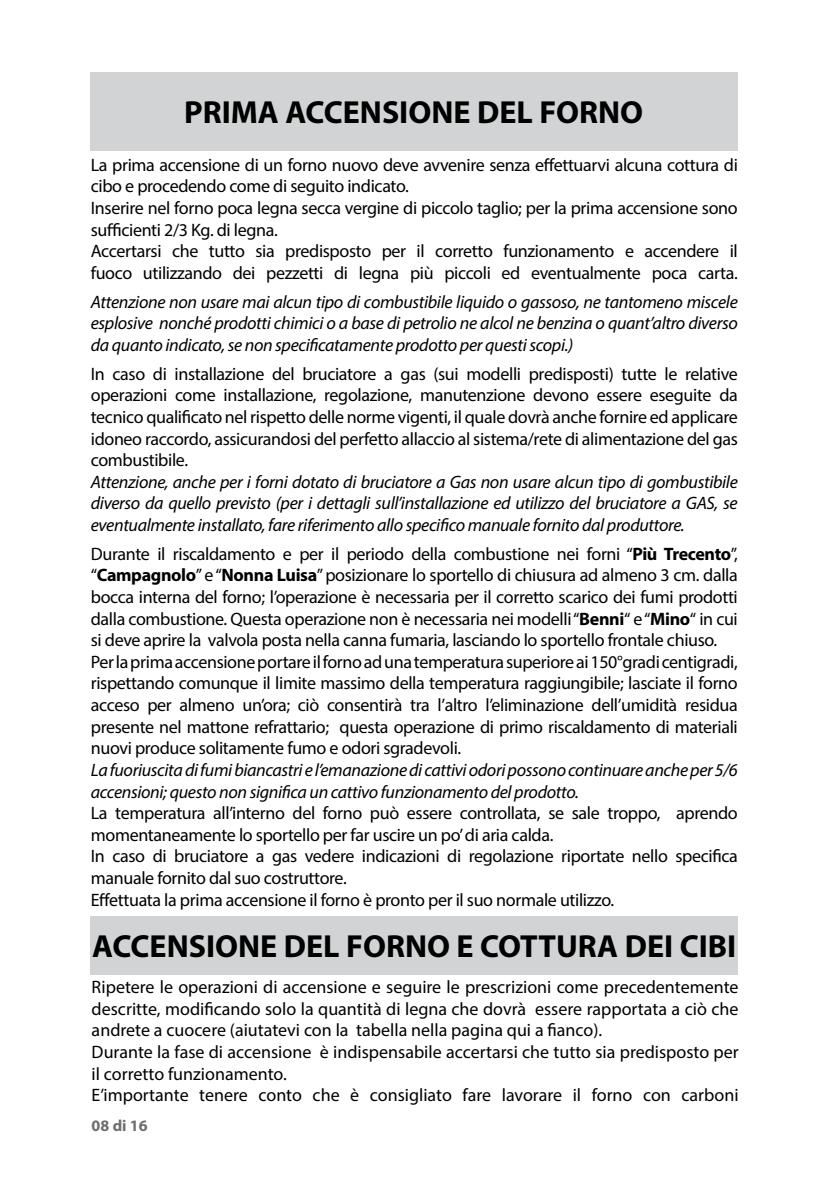
<style>
.page{position:relative;width:840px;height:1191px;background:#fff}
.page>*{position:absolute;margin:0;border:0;box-sizing:border-box;transform-origin:0 0}
.t1{font:700 32px "Myriad Pro";color:#000}
.t2{font:18px/21.6px "Myriad Pro";letter-spacing:-.02em;color:#000}
.t3{font:italic 18px/21.6px "Myriad Pro";letter-spacing:-.02em;color:#000;text-align:justify}
.t4{font:18px/21.6px "Myriad Pro";color:#000}
.t5{font:700 16px "Myriad Pro";color:#6d6e71}
.s1{font-weight:700}
</style>
<div class="page">
<div style="left:90px;top:72px;width:646px;height:78px;background:#d1d3d4"></div>
<div style="left:91px;top:916px;width:646px;height:58px;background:#d1d3d4"></div>
<h1 class="t1" style="left:184px;top:91px;width:460px">PRIMA ACCENSIONE DEL FORNO</h1>
<p class="t2" style="left:91px;top:154px;width:648px">La prima accensione di un forno nuovo deve avvenire senza effettuarvi alcuna cottura di cibo e procedendo come di seguito indicato.<br>Inserire nel forno poca legna secca vergine di piccolo taglio; per la prima accensione sono sufficienti 2/3 Kg. di legna.<br>Accertarsi che tutto sia predisposto per il corretto funzionamento e accendere il fuoco utilizzando dei pezzetti di legna più piccoli ed eventualmente poca carta.</p>
<p class="t3" style="left:91px;top:290px;width:648px">Attenzione non usare mai alcun tipo di combustibile liquido o gassoso, ne tantomeno miscele esplosive nonché prodotti chimici o a base di petrolio ne alcol ne benzina o quant’altro diverso da quanto indicato, se non specificatamente prodotto per questi scopi.)</p>
<p class="t2" style="left:91px;top:363px;width:648px;text-align:justify">In caso di installazione del bruciatore a gas (sui modelli predisposti) tutte le relative operazioni come installazione, regolazione, manutenzione devono essere eseguite da tecnico qualificato nel rispetto delle norme vigenti, il quale dovrà anche fornire ed applicare idoneo raccordo, assicurandosi del perfetto allaccio al sistema/rete di alimentazione del gas combustibile.</p>
<p class="t3" style="left:91px;top:470px;width:648px">Attenzione, anche per i forni dotato di bruciatore a Gas non usare alcun tipo di gombustibile diverso da quello previsto (per i dettagli sull’installazione ed utilizzo del bruciatore a GAS, se eventualmente installato, fare riferimento allo specifico manuale fornito dal produttore.</p>
<p class="t2" style="left:91px;top:543px;width:648px">Durante il riscaldamento e per il periodo della combustione nei forni “<span class="s1">Più Trecento</span>”, “<span class="s1">Campagnolo</span>” e “<span class="s1">Nonna Luisa</span>” posizionare lo sportello di chiusura ad almeno 3 cm. dalla bocca interna del forno; l’operazione è necessaria per il corretto scarico dei fumi prodotti dalla combustione. Questa operazione non è necessaria nei modelli “<span class="s1">Benni</span>“ e “<span class="s1">Mino</span>“ in cui si deve aprire la valvola posta nella canna fumaria, lasciando lo sportello frontale chiuso.<br>Per la prima accensione portare il forno ad una temperatura superiore ai 150°gradi centigradi, rispettando comunque il limite massimo della temperatura raggiungibile; lasciate il forno acceso per almeno un’ora; ciò consentirà tra l’altro l’eliminazione dell’umidità residua presente nel mattone refrattario; questa operazione di primo riscaldamento di materiali nuovi produce solitamente fumo e odori sgradevoli.</p>
<p class="t3" style="left:91px;top:758px;width:648px">La fuoriuscita di fumi biancastri e l’emanazione di cattivi odori possono continuare anche per 5/6 accensioni; questo non significa un cattivo funzionamento del prodotto.</p>
<p class="t2" style="left:91px;top:802px;width:648px">La temperatura all’interno del forno può essere controllata, se sale troppo, aprendo momentaneamente lo sportello per far uscire un po’ di aria calda.<br>In caso di bruciatore a gas vedere indicazioni di regolazione riportate nello specifica manuale fornito dal suo costruttore.<br>Effettuata la prima accensione il forno è pronto per il suo normale utilizzo.</p>
<h1 class="t1" style="left:92px;top:925px;width:645px">ACCENSIONE DEL FORNO E COTTURA DEI CIBI</h1>
<p class="t4" style="left:92px;top:976px;width:648px">Ripetere le operazioni di accensione e seguire le prescrizioni come precedentemente descritte, modificando solo la quantità di legna che dovrà essere rapportata a ciò che andrete a cuocere (aiutatevi con la tabella nella pagina qui a fianco).<br>Durante la fase di accensione è indispensabile accertarsi che tutto sia predisposto per il corretto funzionamento.<br>E’importante tenere conto che è consigliato fare lavorare il forno con carboni</p>
<p class="t5" style="left:92px;top:1115px;width:57px">08 di 16</p>
</div>
